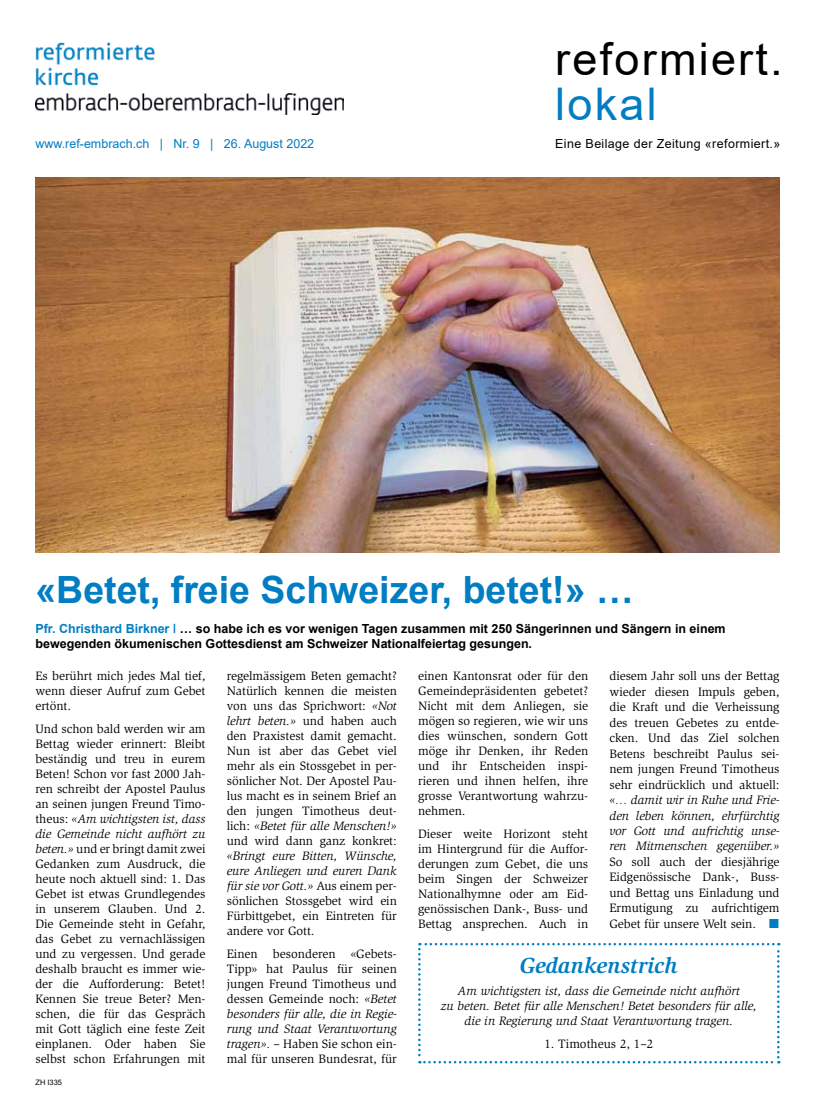
<style>
.page{position:relative;width:815px;height:1106px;background:#fff}
.page>*{position:absolute;margin:0;border:0;box-sizing:border-box;transform-origin:0 0}
.t1{font:45px "Arial";letter-spacing:.05em;color:#000}
.t2{font:45px "Arial";letter-spacing:.05em;color:#007dc3}
.t3{font:700 37.5px "Arial";color:#007dc3}
.t4{font:italic 700 22.5px "Slimbach";color:#007dc3}
.t5{font:12.5px/15px "Slimbach";letter-spacing:-.005em;color:#000;text-align:justify}
.t6{font:italic 12.5px/15.5px "Slimbach";color:#000;text-align:center}
.t7{font:700 12.5px/15px "Arial";color:#000}
.t8{font:12.5px "Arial";color:#007dc3}
.t9{font:12.5px "Arial";letter-spacing:.03em;color:#000}
.t10{font:7.5px "Arial";color:#000}
.s1{color:#007dc3}
.s2{font-style:italic}
</style>
<div class="page">
<svg style="left:418px;top:943px;width:362px;height:120px"></svg>
<img style="left:35px;top:43px;width:309px;height:71px">
<img style="left:35px;top:178px;width:744px;height:375px">
<p class="t8" style="left:35px;top:135px;width:280px">www.ref-embrach.ch | Nr. 9 | 26. August 2022</p>
<h1 class="t1" style="left:555px;top:28px;width:229px">reformiert.</h1>
<h1 class="t2" style="left:555px;top:73px;width:103px">lokal</h1>
<p class="t9" style="left:555px;top:135px;width:227px">Eine Beilage der Zeitung «reformiert.»</p>
<h2 class="t3" style="left:35px;top:563px;width:600px">«Betet, freie Schweizer, betet!» …</h2>
<p class="t7" style="left:35px;top:621px;width:692px"><span class="s1">Pfr. Christhard Birkner</span> … so habe ich es vor wenigen Tagen zusammen mit 250 Sängerinnen und Sängern in einem bewegenden ökumenischen Gottesdienst am Schweizer Nationalfeiertag gesungen.</p>
<p class="t5" style="left:35px;top:668px;width:172px">Es berührt mich jedes Mal tief, wenn dieser Aufruf zum Gebet ertönt.</p>
<p class="t5" style="left:35px;top:721px;width:172px">Und schon bald werden wir am Bettag wieder erinnert: Bleibt beständig und treu in eurem Beten! Schon vor fast 2000 Jah&shy;ren schreibt der Apostel Paulus an seinen jungen Freund Timo&shy;theus: <span class="s2">«Am wichtigsten ist, dass die Gemeinde nicht aufhört zu beten.»</span> und er bringt damit zwei Gedanken zum Ausdruck, die heute noch aktuell sind: 1. Das Gebet ist etwas Grundlegendes in unserem Glauben. Und 2.<br>Die Gemeinde steht in Gefahr, das Gebet zu vernachlässigen und zu vergessen. Und gerade deshalb braucht es immer wie&shy;der die Aufforderung: Betet!<br>Kennen Sie treue Beter? Men&shy;schen, die für das Gespräch mit Gott täglich eine feste Zeit einplanen. Oder haben Sie selbst schon Erfahrungen mit</p>
<p class="t5" style="left:418px;top:668px;width:172px">einen Kantonsrat oder für den Gemeindepräsidenten gebetet?<br>Nicht mit dem Anliegen, sie mögen so regieren, wie wir uns dies wünschen, sondern Gott möge ihr Denken, ihr Reden und ihr Entscheiden inspi&shy;rieren und ihnen helfen, ihre grosse Verantwortung wahrzu&shy;nehmen.</p>
<p class="t5" style="left:418px;top:826px;width:172px">Dieser weite Horizont steht im Hintergrund für die Auffor&shy;derungen zum Gebet, die uns beim Singen der Schweizer Nationalhymne oder am Eid&shy;genössischen Dank-, Buss- und Bettag ansprechen. Auch in</p>
<p class="t5" style="left:227px;top:668px;width:172px">regelmässigem Beten gemacht?<br>Natürlich kennen die meisten von uns das Sprichwort: <span class="s2">«Not lehrt beten.»</span> und haben auch den Praxistest damit gemacht.<br>Nun ist aber das Gebet viel mehr als ein Stossgebet in per&shy;sönlicher Not. Der Apostel Pau&shy;lus macht es in seinem Brief an den jungen Timotheus deut&shy;lich: <span class="s2">«Betet für alle Menschen!» </span>und wird dann ganz konkret:</p>
<p class="t5" style="left:227px;top:848px;width:172px"><span class="s2">«Bringt eure Bitten, Wünsche, eure Anliegen und euren Dank für sie vor Gott.»</span> Aus einem per&shy;sönlichen Stossgebet wird ein Fürbittgebet, ein Eintreten für andere vor Gott.</p>
<p class="t5" style="left:227px;top:946px;width:172px">Einen besonderen «Gebets-Tipp» hat Paulus für seinen jungen Freund Timotheus und dessen Gemeinde noch: <span class="s2">«Betet besonders für alle, die in Regie&shy;rung und Staat Verantwortung tragen».</span> – Haben Sie schon ein&shy;mal für unseren Bundesrat, für</p>
<p class="t5" style="left:609px;top:668px;width:172px;line-height:15.5px">diesem Jahr soll uns der Bettag wieder diesen Impuls geben, die Kraft und die Verheissung des treuen Gebetes zu entde&shy;cken. Und das Ziel solchen Betens beschreibt Paulus sei&shy;nem jungen Freund Timotheus sehr eindrücklich und aktuell:</p>
<p class="t6" style="left:609px;top:792px;width:172px;text-align:justify">«… damit wir in Ruhe und Frie&shy;den leben können, ehrfürchtig vor Gott und aufrichtig unse&shy;ren Mitmenschen gegenüber.»</p>
<p class="t5" style="left:609px;top:854px;width:172px;line-height:15.5px">So soll auch der diesjährige Eidgenössische Dank-, Buss&shy;und Bettag uns Einladung und Ermutigung zu aufrichtigem Gebet für unsere Welt sein.</p>
<h3 class="t4" style="left:520px;top:952px;width:159px">Gedankenstrich</h3>
<p class="t6" style="left:441px;top:983px;width:318px;line-height:15px">Am wichtigsten ist, dass die Gemeinde nicht aufhört<br>zu beten. Betet für alle Menschen! Betet besonders für alle, die in Regierung und Staat Verantwortung tragen.</p>
<p class="t5" style="left:544px;top:1036px;width:110px">1. Timotheus 2, 1–2</p>
<p class="t10" style="left:35px;top:1077px;width:28px">ZH I335</p>
</div>
